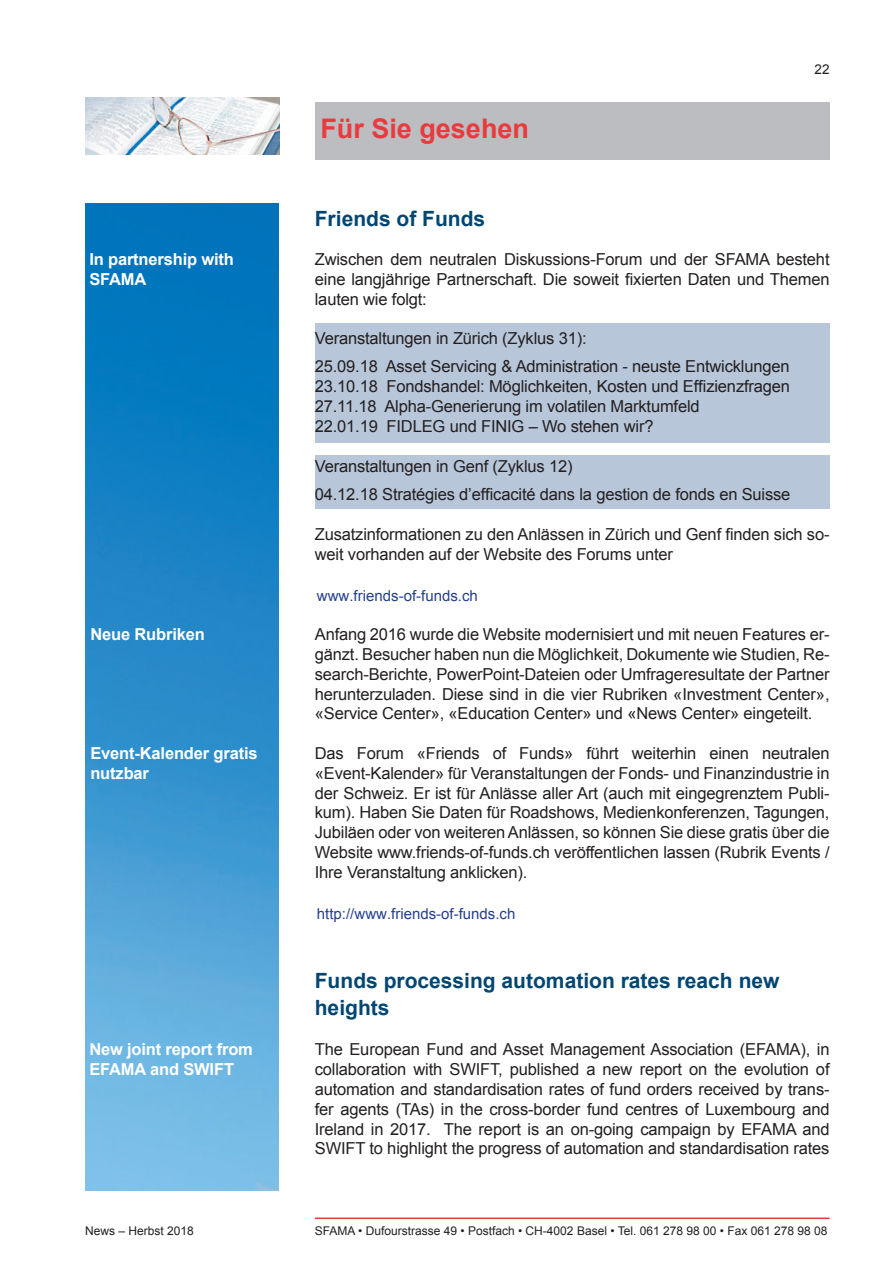
<style>
.page{position:relative;width:893px;height:1263px;background:#fff}
.page>*{position:absolute;margin:0;border:0;box-sizing:border-box;transform-origin:0 0}
.t1{font:700 27px "Arial";color:#e93a3d}
.t2{font:700 21px/27px "Arial";color:#004673}
.t3{font:16.5px/19.8px "Arial";letter-spacing:-.01em;color:#231f20;text-align:justify}
.t4{font:700 16.5px/19.8px "Arial";letter-spacing:-.01em;color:#fff}
.t5{font:15px "Arial";color:#253f8e}
.t6{font:13.5px "Arial";color:#231f20}
.t7{font:12px "Arial";color:#231f20}
</style>
<div class="page">
<img style="left:85px;top:204px;width:194px;height:987px">
<hr style="left:315px;top:1218px;width:514px;height:1px;background:#e93a3d">
<div style="left:315px;top:455px;width:514px;height:53px;background:#b7c6d9"></div>
<div style="left:315px;top:324px;width:514px;height:119px;background:#b7c6d9"></div>
<div style="left:315px;top:102px;width:514px;height:57px;background:#bcbdc0"></div>
<img style="left:85px;top:98px;width:194px;height:57px">
<p class="t4" style="left:89px;top:251px;width:146px">In partnership with<br>SFAMA</p>
<p class="t4" style="left:90px;top:626px;width:116px">Neue Rubriken</p>
<p class="t4" style="left:90px;top:745px;width:169px">Event-Kalender gratis nutzbar</p>
<p class="t4" style="left:89px;top:1041px;width:165px">New joint report from<br>EFAMA and SWIFT</p>
<p class="t7" style="left:85px;top:1226px;width:110px">News – Herbst 2018</p>
<h1 class="t1" style="left:320px;top:118px;width:210px">Für Sie gesehen</h1>
<p class="t6" style="left:814px;top:64px;width:17px">22</p>
<p class="t2" style="left:315px;top:207px;width:172px">Friends of Funds</p>
<p class="t3" style="left:315px;top:251px;width:516px">Zwischen dem neutralen Diskussions-Forum und der SFAMA besteht eine langjährige Partnerschaft. Die soweit fixierten Daten und Themen lauten wie folgt:</p>
<p class="t3" style="left:315px;top:326px;width:476px;line-height:28.3px">Veranstaltungen in Zürich (Zyklus 31):<br>25.09.18 Asset Servicing &amp; Administration - neuste Entwicklungen</p>
<p class="t3" style="left:315px;top:378px;width:476px;text-align:left">23.10.18 Fondshandel: Möglichkeiten, Kosten und Effizienzfragen<br>27.11.18 Alpha-Generierung im volatilen Marktumfeld<br>22.01.19 FIDLEG und FINIG – Wo stehen wir?</p>
<p class="t3" style="left:315px;top:454px;width:477px;line-height:28.3px">Veranstaltungen in Genf (Zyklus 12)<br>04.12.18 Stratégies d’efficacité dans la gestion de fonds en Suisse</p>
<p class="t3" style="left:315px;top:526px;width:516px">Zusatzinformationen zu den Anlässen in Zürich und Genf finden sich so&shy;weit vorhanden auf der Website des Forums unter</p>
<p class="t5" style="left:317px;top:590px;width:162px">www.friends-of-funds.ch</p>
<p class="t3" style="left:315px;top:626px;width:516px">Anfang 2016 wurde die Website modernisiert und mit neuen Features er&shy;gänzt. Besucher haben nun die Möglichkeit, Dokumente wie Studien, Re&shy;search-Berichte, PowerPoint-Dateien oder Umfrageresultate der Partner herunterzuladen. Diese sind in die vier Rubriken «Investment Center», «Service Center», «Education Center» und «News Center» eingeteilt.</p>
<p class="t3" style="left:315px;top:745px;width:516px">Das Forum «Friends of Funds» führt weiterhin einen neutralen «Event-Kalender» für Veranstaltungen der Fonds- und Finanzindustrie in der Schweiz. Er ist für Anlässe aller Art (auch mit eingegrenztem Publi&shy;kum). Haben Sie Daten für Roadshows, Medienkonferenzen, Tagungen, Jubiläen oder von weiteren Anlässen, so können Sie diese gratis über die Website www.friends-of-funds.ch veröffentlichen lassen (Rubrik Events / Ihre Veranstaltung anklicken).</p>
<p class="t5" style="left:317px;top:908px;width:200px">http://www.friends-of-funds.ch</p>
<p class="t2" style="left:315px;top:969px;width:466px">Funds processing automation rates reach new heights</p>
<p class="t3" style="left:315px;top:1041px;width:516px">The European Fund and Asset Management Association (EFAMA), in collaboration with SWIFT, published a new report on the evolution of automation and standardisation rates of fund orders received by trans&shy;fer agents (TAs) in the cross-border fund centres of Luxembourg and Ireland in 2017. The report is an on-going campaign by EFAMA and SWIFT to highlight the progress of automation and standardisation rates</p>
<p class="t7" style="left:315px;top:1226px;width:514px">SFAMA • Dufourstrasse 49 • Postfach • CH-4002 Basel • Tel. 061 278 98 00 • Fax 061 278 98 08</p>
</div>
